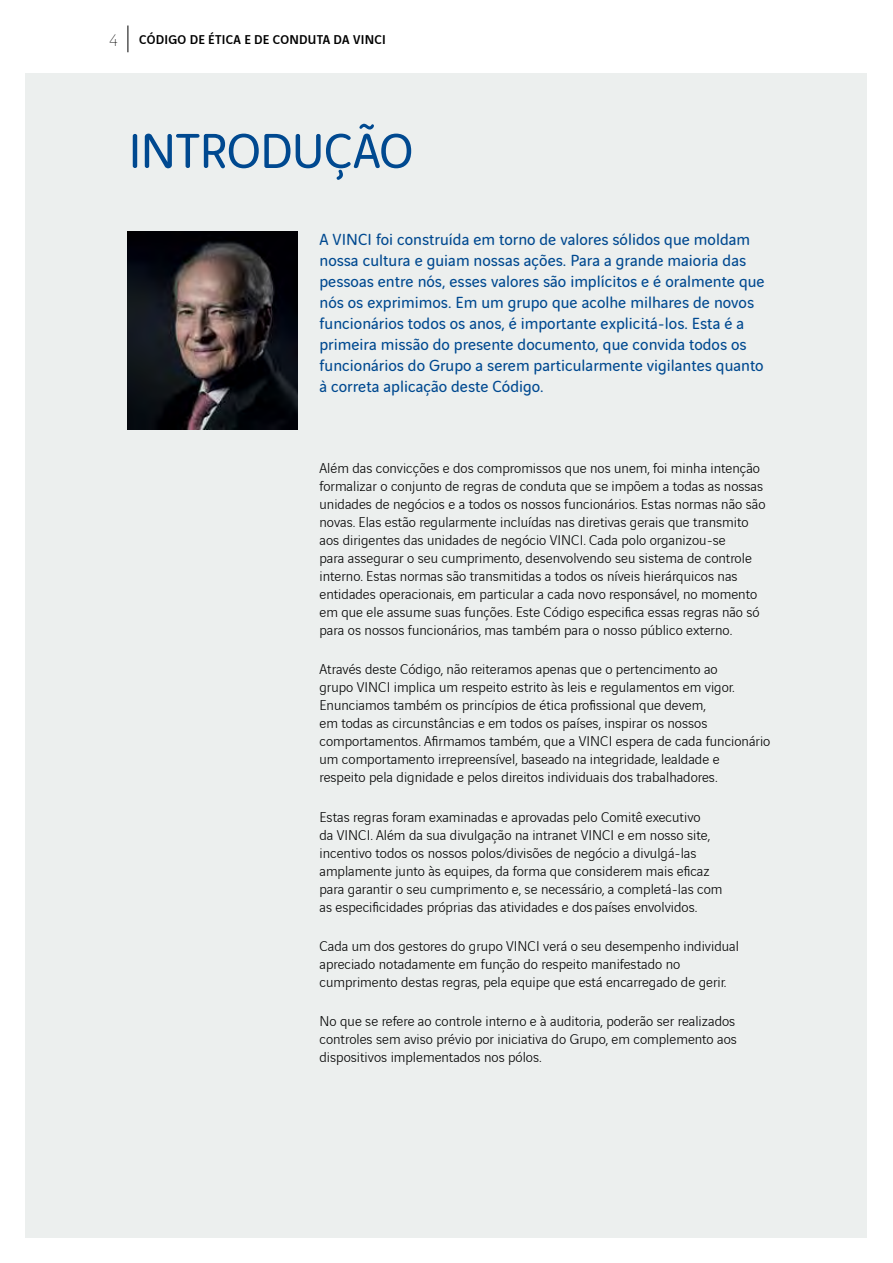
<style>
.page{position:relative;width:893px;height:1263px;background:#fff}
.page>*{position:absolute;margin:0;border:0;box-sizing:border-box;transform-origin:0 0}
.t1{font:52.5px "Vinci Rounded";letter-spacing:-.015em;color:#004990}
.t2{font:17.25px/21px "Vinci Rounded";color:#004990}
.t3{font:300 15px/18px "Vinci Sans";color:#000}
.t4{font:500 13.5px "Vinci Sans";letter-spacing:.02em;color:#000}
.s1{font-weight:200;font-size:18px}
</style>
<div class="page">
<svg style="left:128px;top:26px;width:1px;height:26px"></svg>
<div style="left:26px;top:73px;width:841px;height:1164px;background:#ecefee"></div>
<img style="left:128px;top:232px;width:170px;height:197px">
<p class="t4" style="left:109px;top:29px;width:278px"><span class="s1">4</span> CÓDIGO DE ÉTICA E DE CONDUTA DA VINCI</p>
<h1 class="t1" style="left:128px;top:115px;width:286px">INTRODUÇÃO</h1>
<p class="t2" style="left:319px;top:228px;width:447px">A VINCI foi construída em torno de valores sólidos que moldam nossa cultura e guiam nossas ações. Para a grande maioria das pessoas entre nós, esses valores são implícitos e é oralmente que nós os exprimimos. Em um grupo que acolhe milhares de novos funcionários todos os anos, é importante explicitá-los. Esta é a primeira missão do presente documento, que convida todos os funcionários do Grupo a serem particularmente vigilantes quanto à correta aplicação deste Código.</p>
<p class="t3" style="left:319px;top:458px;width:447px">Além das convicções e dos compromissos que nos unem, foi minha intenção formalizar o conjunto de regras de conduta que se impõem a todas as nossas unidades de negócios e a todos os nossos funcionários. Estas normas não são novas. Elas estão regularmente incluídas nas diretivas gerais que transmito aos dirigentes das unidades de negócio VINCI. Cada polo organizou-se<br>para assegurar o seu cumprimento, desenvolvendo seu sistema de controle interno. Estas normas são transmitidas a todos os níveis hierárquicos nas entidades operacionais, em particular a cada novo responsável, no momento em que ele assume suas funções. Este Código especifica essas regras não só para os nossos funcionários, mas também para o nosso público externo.</p>
<p class="t3" style="left:319px;top:659px;width:452px">Através deste Código, não reiteramos apenas que o pertencimento ao<br>grupo VINCI implica um respeito estrito às leis e regulamentos em vigor.<br>Enunciamos também os princípios de ética profissional que devem,<br>em todas as circunstâncias e em todos os países, inspirar os nossos comportamentos. Afirmamos também, que a VINCI espera de cada funcionário um comportamento irrepreensível, baseado na integridade, lealdade e<br>respeito pela dignidade e pelos direitos individuais dos trabalhadores.</p>
<p class="t3" style="left:319px;top:806px;width:404px">Estas regras foram examinadas e aprovadas pelo Comitê executivo<br>da VINCI. Além da sua divulgação na intranet VINCI e em nosso site, incentivo todos os nossos polos/divisões de negócio a divulgá-las amplamente junto às equipes, da forma que considerem mais eficaz para garantir o seu cumprimento e, se necessário, a completá-las com as especificidades próprias das atividades e dos países envolvidos.</p>
<p class="t3" style="left:319px;top:936px;width:421px">Cada um dos gestores do grupo VINCI verá o seu desempenho individual apreciado notadamente em função do respeito manifestado no cumprimento destas regras, pela equipe que está encarregado de gerir.</p>
<p class="t3" style="left:319px;top:1011px;width:419px;text-align:justify">No que se refere ao controle interno e à auditoria, poderão ser realizados controles sem aviso prévio por iniciativa do Grupo, em complemento aos dispositivos implementados nos pólos.</p>
</div>
